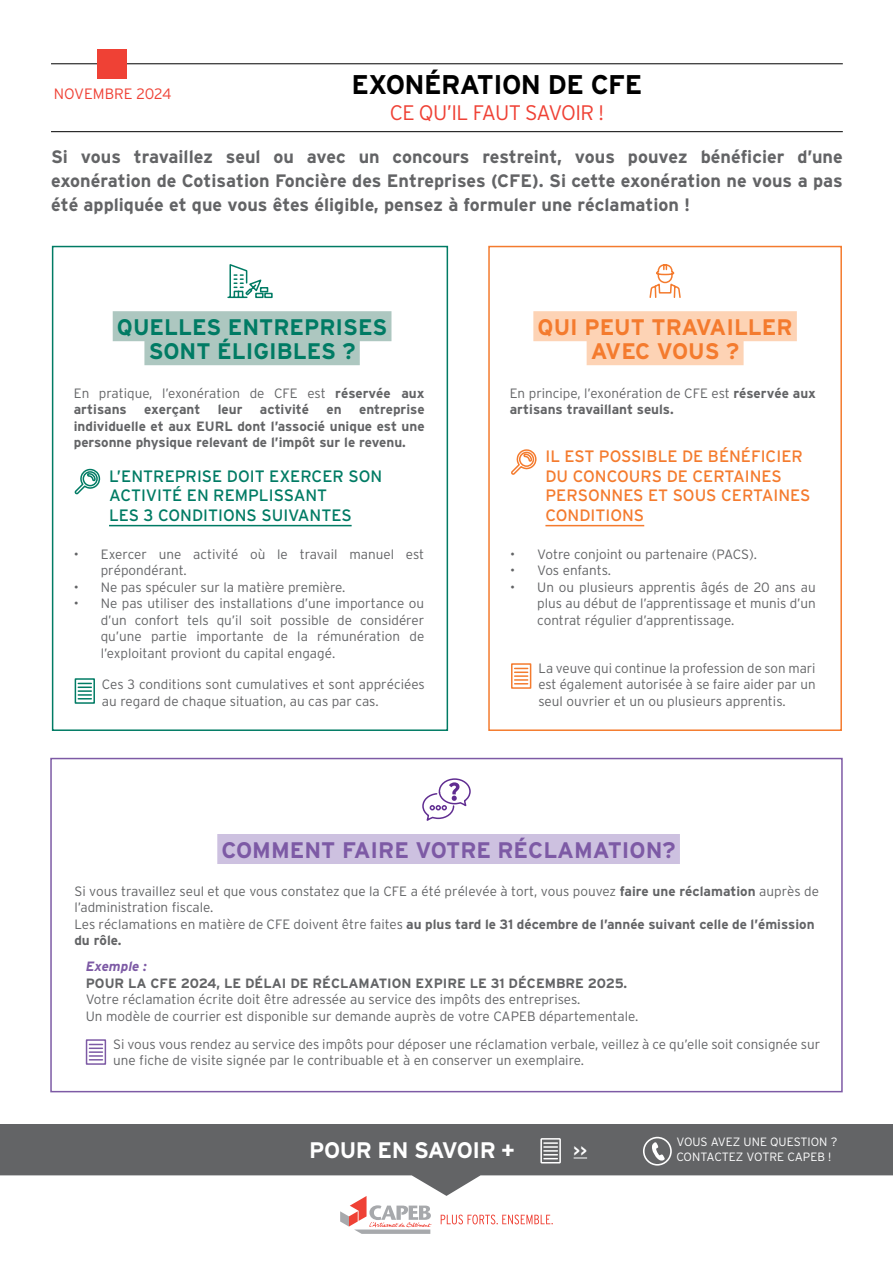
<style>
.page{position:relative;width:893px;height:1263px;background:#fff}
.page>*{position:absolute;margin:0;border:0;box-sizing:border-box;transform-origin:0 0}
.t1{font:700 27px "Interstate";letter-spacing:-.02em;color:#000}
.t2{font:700 22.5px/24px "Interstate";color:#007b64;text-align:center}
.t3{font:700 22.5px "Interstate";color:#7d5aa5}
.t4{font:700 22.5px/24px "Interstate";color:#f47b2e;text-align:center}
.t5{font:700 22.5px "Interstate";letter-spacing:-.02em;color:#fff}
.t6{font:300 21px "Interstate";letter-spacing:-.03em;color:#ef4135}
.t7{font:700 18px/24px "Interstate";color:#636466;text-align:justify}
.t8{font:16.5px/19.5px "Interstate";color:#f47b2e}
.t9{font:16.5px/19.5px "Interstate";color:#007b64}
.t10{font:300 15px "Interstate";color:#ef4135}
.t11{font:700 15px "Interstate";color:#fff}
.t12{font:300 13.5px/16.5px "Interstate";color:#636466}
.t13{font:700 13.5px/16.5px "Interstate";color:#636466;text-align:justify}
.t14{font:italic 700 13.5px "Interstate";color:#7d5aa5}
.t15{font:300 12px/15px "Interstate";color:#fff}
.s1{font-weight:700}
.s2{font-weight:300}
</style>
<div class="page">
<hr style="left:51px;top:63px;width:792px;height:1px;background:#000">
<hr style="left:51px;top:131px;width:792px;height:1px;background:#000">
<div style="left:97px;top:49px;width:30px;height:30px;background:#ef4135"></div>
<div style="left:113px;top:311px;width:278px;height:30px;background:#adc7c0"></div>
<div style="left:144px;top:335px;width:216px;height:30px;background:#adc7c0"></div>
<hr style="left:109px;top:525px;width:243px;height:1px;background:#007b64">
<svg style="left:227px;top:264px;width:46px;height:35px"></svg>
<svg style="left:74px;top:468px;width:27px;height:27px"></svg>
<div style="left:75px;top:678px;width:20px;height:26px;border:2px solid #007b64"></div>
<svg style="left:78px;top:683px;width:13px;height:16px"></svg>
<div style="left:52px;top:246px;width:396px;height:485px;border:2px solid #007b64"></div>
<div style="left:533px;top:311px;width:264px;height:30px;background:#fdd3b5"></div>
<div style="left:587px;top:335px;width:157px;height:30px;background:#fdd3b5"></div>
<hr style="left:545px;top:525px;width:99px;height:1px;background:#f47b2e">
<svg style="left:649px;top:264px;width:32px;height:34px"></svg>
<svg style="left:511px;top:449px;width:26px;height:26px"></svg>
<div style="left:511px;top:663px;width:20px;height:26px;border:2px solid #f47b2e"></div>
<svg style="left:515px;top:668px;width:13px;height:16px"></svg>
<div style="left:488px;top:246px;width:354px;height:485px;border:2px solid #f47b2e"></div>
<div style="left:217px;top:834px;width:463px;height:30px;background:#cdc1e0"></div>
<svg style="left:422px;top:778px;width:49px;height:43px"></svg>
<div style="left:86px;top:1039px;width:20px;height:26px;border:2px solid #7d5aa5"></div>
<svg style="left:89px;top:1044px;width:13px;height:16px"></svg>
<div style="left:50px;top:758px;width:793px;height:334px;border:2px solid #7d5aa5"></div>
<div style="left:0;top:1124px;width:893px;height:80px;background:#636466"></div>
<div style="left:540px;top:1138px;width:21px;height:25px;border:2px solid #fff"></div>
<svg style="left:544px;top:1142px;width:13px;height:17px"></svg>
<div style="left:0;top:1175px;width:893px;height:50px;background:#fff"></div>
<svg style="left:643px;top:1137px;width:29px;height:28px"></svg>
<svg style="left:441px;top:1214px;width:112px;height:10px"></svg>
<svg style="left:340px;top:1196px;width:92px;height:38px"></svg>
<svg style="left:574px;top:1158px;width:13px;height:1px"></svg>
<p class="t10" style="left:54px;top:85px;width:120px">NOVEMBRE 2024</p>
<h1 class="t1" style="left:351px;top:70px;width:292px">EXONÉRATION DE CFE</h1>
<h3 class="t6" style="left:390px;top:101px;width:216px">CE QU’IL FAUT SAVOIR !</h3>
<p class="t7" style="left:51px;top:145px;width:793px">Si vous travaillez seul ou avec un concours restreint, vous pouvez bénéficier d’une exonération de Cotisation Foncière des Entreprises (CFE). Si cette exonération ne vous a pas été appliquée et que vous êtes éligible, pensez à formuler une réclamation !</p>
<h2 class="t2" style="left:117px;top:315px;width:272px">QUELLES ENTREPRISES<br>SONT ÉLIGIBLES ?</h2>
<p class="t12" style="left:74px;top:384px;width:352px">En pratique, l’exonération de CFE est <span class="s1">réservée aux artisans</span></p>
<p class="t13" style="left:144px;top:401px;width:58px">exerçant</p>
<p class="t13" style="left:218px;top:401px;width:26px">leur</p>
<p class="t13" style="left:260px;top:401px;width:51px">activité</p>
<p class="t13" style="left:327px;top:401px;width:17px">en</p>
<p class="t13" style="left:74px;top:401px;width:352px;text-indent:285px">entreprise individuelle et aux EURL dont l’associé unique est une personne physique relevant de l’impôt sur le revenu.</p>
<p class="t9" style="left:109px;top:466px;width:275px">L’ENTREPRISE DOIT EXERCER SON<br>ACTIVITÉ EN REMPLISSANT<br>LES 3 CONDITIONS SUIVANTES</p>
<p class="t12" style="left:101px;top:546px;width:325px;text-indent:-27px">• Exercer une activité où le travail manuel est prépondérant.</p>
<p class="t12" style="left:74px;top:579px;width:273px">• Ne pas spéculer sur la matière première.</p>
<p class="t12" style="left:101px;top:595px;width:325px;text-align:justify;text-indent:-27px">• Ne pas utiliser des installations d’une importance ou d’un confort tels qu’il soit possible de considérer qu’une partie importante de la rémunération de l’exploitant proviont du capital engagé.</p>
<p class="t12" style="left:102px;top:676px;width:324px">Ces 3 conditions sont cumulatives et sont appréciées au regard de chaque situation, au cas par cas.</p>
<h2 class="t4" style="left:538px;top:315px;width:256px">QUI PEUT TRAVAILLER<br>AVEC VOUS ?</h2>
<p class="t13" style="left:510px;top:384px;width:308px"><span class="s2">En principe, l’exonération de CFE est</span> réservée aux artisans travaillant seuls.</p>
<p class="t8" style="left:545px;top:446px;width:266px">IL EST POSSIBLE DE BÉNÉFICIER<br>DU CONCOURS DE CERTAINES<br>PERSONNES ET SOUS CERTAINES<br>CONDITIONS</p>
<p class="t12" style="left:510px;top:546px;width:248px">• Votre conjoint ou partenaire (PACS).</p>
<p class="t12" style="left:510px;top:562px;width:102px">• Vos enfants.</p>
<p class="t12" style="left:537px;top:579px;width:280px;text-align:justify;text-indent:-27px">• Un ou plusieurs apprentis âgés de 20 ans au plus au début de l’apprentissage et munis d’un contrat régulier d’apprentissage.</p>
<p class="t12" style="left:538px;top:659px;width:279px;text-align:justify">La veuve qui continue la profession de son mari est également autorisée à se faire aider par un seul ouvrier et un ou plusieurs apprentis.</p>
<h2 class="t3" style="left:222px;top:837px;width:456px">COMMENT FAIRE VOTRE RÉCLAMATION?</h2>
<p class="t12" style="left:74px;top:883px;width:746px">Si vous travaillez seul et que vous constatez que la CFE a été prélevée à tort, vous pouvez <span class="s1">faire une réclamation</span> auprès de l’administration fiscale.<br>Les réclamations en matière de CFE doivent être faites <span class="s1">au plus tard le 31 décembre de l’année suivant celle de l’émission du rôle.</span></p>
<p class="t14" style="left:86px;top:959px;width:63px">Exemple :</p>
<p class="t13" style="left:86px;top:974px;width:543px">POUR LA CFE 2024, LE DÉLAI DE RÉCLAMATION EXPIRE LE 31 DÉCEMBRE 2025.</p>
<p class="t12" style="left:86px;top:991px;width:554px">Votre réclamation écrite doit être adressée au service des impôts des entreprises.<br>Un modèle de courrier est disponible sur demande auprès de votre CAPEB départementale.</p>
<p class="t12" style="left:113px;top:1036px;width:708px">Si vous vous rendez au service des impôts pour déposer une réclamation verbale, veillez à ce qu’elle soit consignée sur une fiche de visite signée par le contribuable et à en conserver un exemplaire.</p>
<h2 class="t5" style="left:309px;top:1138px;width:207px">POUR EN SAVOIR +</h2>
<p class="t15" style="left:676px;top:1134px;width:163px">VOUS AVEZ UNE QUESTION ?<br>CONTACTEZ VOTRE CAPEB !</p>
<p class="t11" style="left:574px;top:1142px;width:15px">&gt;&gt;</p>
</div>
